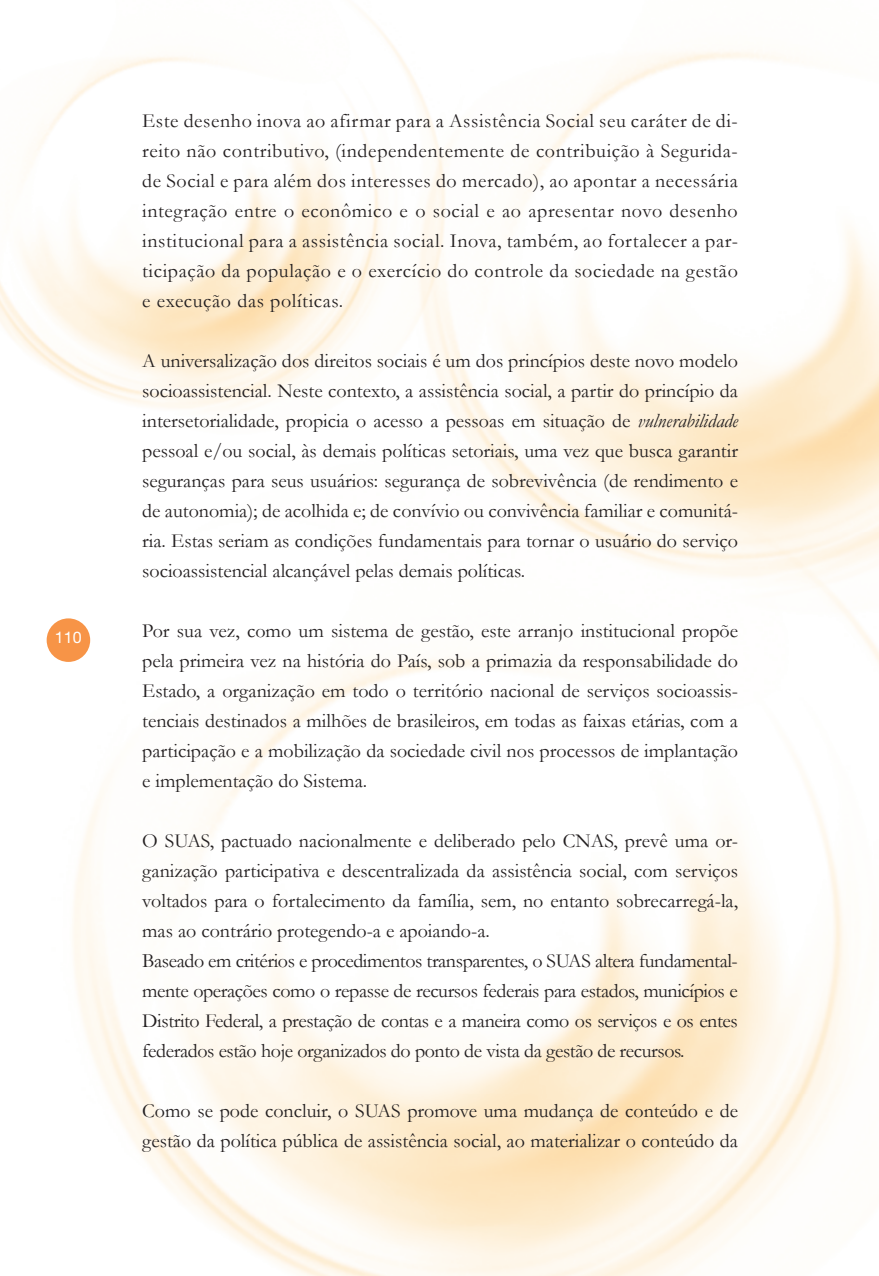
<style>
.page{position:relative;width:879px;height:1276px;background:#fff}
.page>*{position:absolute;margin:0;border:0;box-sizing:border-box;transform-origin:0 0}
.t1{font:20px/30px "Garamond";color:#231f20;text-align:justify}
.t2{font:20px/30px "Garamond";letter-spacing:-.02em;color:#231f20}
.t3{font:16px "Helvetica Neue";color:#fff}
.s1{font-style:italic}
</style>
<div class="page">
<div style="left:47px;top:618px;width:43px;height:44px;background:#f79447;border-radius:50%"></div>
<p class="t3" style="left:55px;top:627px;width:28px">110</p>
<p class="t1" style="left:142px;top:105px;width:597px">Este desenho inova ao afirmar para a Assistência Social seu caráter de di&shy;reito não contributivo, (independentemente de contribuição à Segurida&shy;de Social e para além dos interesses do mercado), ao apontar a necessária integração entre o econômico e o social e ao apresentar novo desenho institucional para a assistência social. Inova, também, ao fortalecer a par&shy;ticipação da população e o exercício do controle da sociedade na gestão e execução das políticas.</p>
<p class="t1" style="left:142px;top:345px;width:597px">A universalização dos direitos sociais é um dos princípios deste novo modelo socioassistencial. Neste contexto, a assistência social, a partir do princípio da intersetorialidade, propicia o acesso a pessoas em situação de <span class="s1">vulnerabilidade </span>pessoal e/ou social, às demais políticas setoriais, uma vez que busca garantir seguranças para seus usuários: segurança de sobrevivência (de rendimento e de autonomia); de acolhida e; de convívio ou convivência familiar e comunitá&shy;ria. Estas seriam as condições fundamentais para tornar o usuário do serviço socioassistencial alcançável pelas demais políticas.</p>
<p class="t1" style="left:142px;top:615px;width:597px">Por sua vez, como um sistema de gestão, este arranjo institucional propõe pela primeira vez na história do País, sob a primazia da responsabilidade do Estado, a organização em todo o território nacional de serviços socioassis&shy;tenciais destinados a milhões de brasileiros, em todas as faixas etárias, com a participação e a mobilização da sociedade civil nos processos de implantação e implementação do Sistema.</p>
<p class="t2" style="left:142px;top:825px;width:597px">O SUAS, pactuado nacionalmente e deliberado pelo CNAS, prevê uma or&shy;ganização participativa e descentralizada da assistência social, com serviços voltados para o fortalecimento da família, sem, no entanto sobrecarregá-la, mas ao contrário protegendo-a e apoiando-a.<br>Baseado em critérios e procedimentos transparentes, o SUAS altera fundamental&shy;mente operações como o repasse de recursos federais para estados, municípios e Distrito Federal, a prestação de contas e a maneira como os serviços e os entes federados estão hoje organizados do ponto de vista da gestão de recursos.</p>
<p class="t1" style="left:142px;top:1095px;width:597px">Como se pode concluir, o SUAS promove uma mudança de conteúdo e de gestão da política pública de assistência social, ao materializar o conteúdo da</p>
</div>
